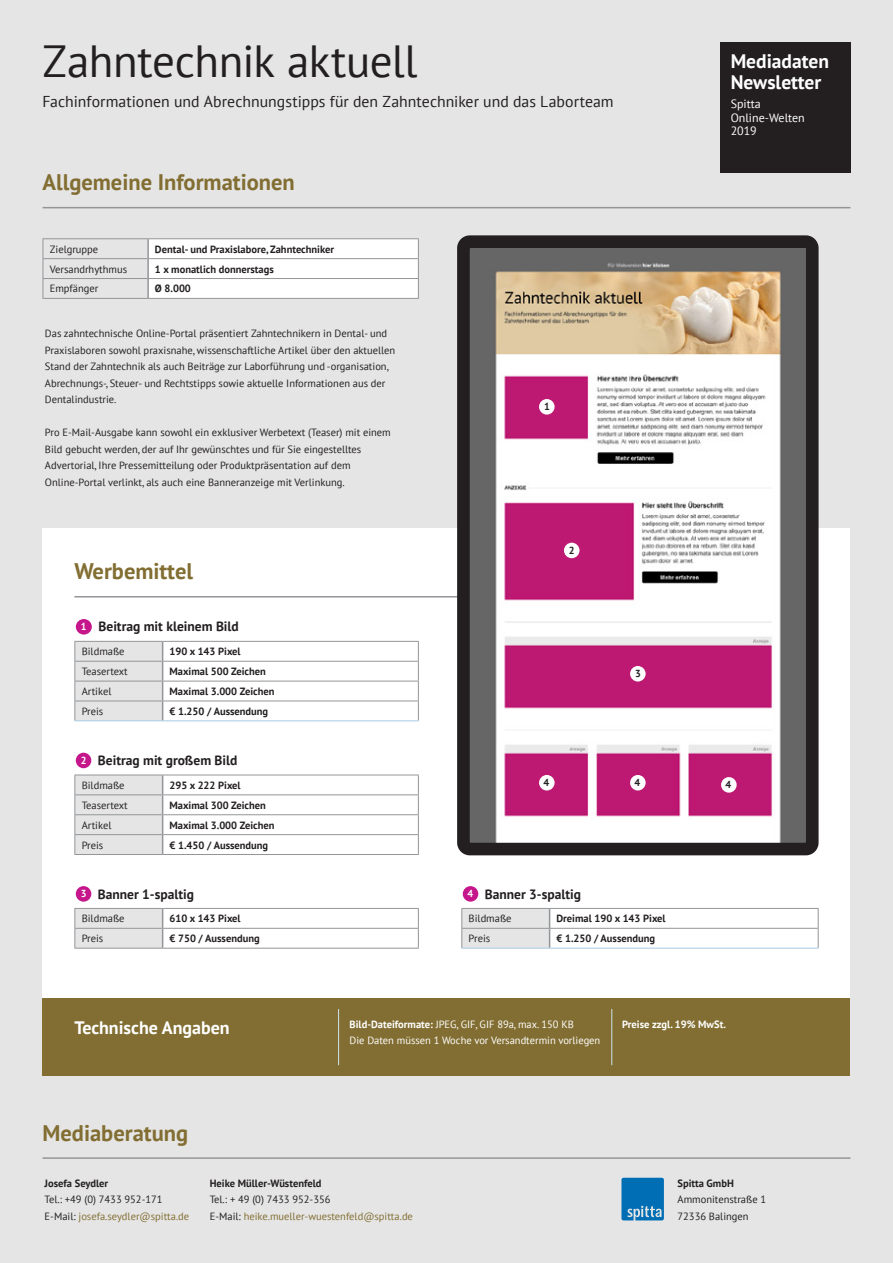
<style>
.page{position:relative;width:893px;height:1263px;background:#e5e5e5}
.page>*{position:absolute;margin:0;border:0;box-sizing:border-box;transform-origin:0 0}
.t1{font:45px "PT Sans";letter-spacing:-.01em;color:#231f20}
.t2{font:700 22.5px "PT Sans";color:#826e32}
.t3{font:700 19.5px/21px "PT Sans";color:#fff}
.t4{font:700 18px "PT Sans";color:#fff}
.t5{font:15.75px "PT Sans";color:#231f20}
.t6{font:700 13.5px "PT Sans";color:#231f20}
.t7{font:12px/13.5px "PT Sans";color:#fff}
.t8{font:10.5px/16.5px "PT Sans";color:#231f20}
.t9{font:700 10.5px "PT Sans";color:#231f20}
.t10{font:10.5px/16.5px "PT Sans";color:#fff}
.t11{font:10.5px/16.5px "PT Sans";color:#826e32}
.t12{font:700 10.5px "PT Sans";color:#fff}
.t13{font:700 10.2px "PT Sans";color:#231f20}
.t14{font:700 10.2px "PT Sans";color:#fff}
.s1{font-weight:700}
.s2{color:#826e32}
.s3{color:#231f20}
</style>
<div class="page">
<div style="left:43px;top:528px;width:807px;height:490px;background:#fff"></div>
<div style="left:720px;top:43px;width:130px;height:130px;background:#231f20"></div>
<hr style="left:148px;top:238px;width:271px;height:1px;background:#939598">
<hr style="left:43px;top:238px;width:105px;height:1px;background:#939598">
<svg style="left:43px;top:239px;width:376px;height:59px"></svg>
<hr style="left:43px;top:298px;width:105px;height:1px;background:#939598">
<hr style="left:148px;top:298px;width:271px;height:1px;background:#939598">
<hr style="left:74px;top:596px;width:716px;height:1px;background:#939598">
<hr style="left:43px;top:207px;width:807px;height:1px;background:#939598">
<hr style="left:163px;top:641px;width:256px;height:1px;background:#939598">
<hr style="left:163px;top:661px;width:256px;height:1px;background:#939598">
<hr style="left:163px;top:681px;width:256px;height:1px;background:#939598">
<hr style="left:163px;top:701px;width:256px;height:1px;background:#939598">
<svg style="left:418px;top:642px;width:1px;height:78px"></svg>
<svg style="left:74px;top:641px;width:89px;height:79px"></svg>
<hr style="left:74px;top:720px;width:89px;height:1px;background:#a8cbe4">
<hr style="left:163px;top:720px;width:256px;height:1px;background:#a8cbe4">
<div style="left:76px;top:619px;width:16px;height:16px;background:#c5168c;border-radius:50%"></div>
<hr style="left:163px;top:775px;width:256px;height:1px;background:#939598">
<hr style="left:163px;top:794px;width:256px;height:1px;background:#939598">
<hr style="left:163px;top:814px;width:256px;height:1px;background:#939598">
<svg style="left:74px;top:775px;width:89px;height:79px"></svg>
<hr style="left:163px;top:834px;width:256px;height:1px;background:#939598">
<svg style="left:418px;top:775px;width:1px;height:79px"></svg>
<hr style="left:74px;top:854px;width:89px;height:1px;background:#939598">
<hr style="left:163px;top:854px;width:256px;height:1px;background:#939598">
<div style="left:76px;top:753px;width:15px;height:15px;background:#c5168c;border-radius:50%"></div>
<hr style="left:163px;top:908px;width:256px;height:1px;background:#939598">
<hr style="left:163px;top:928px;width:256px;height:1px;background:#939598">
<svg style="left:418px;top:909px;width:1px;height:39px"></svg>
<svg style="left:74px;top:908px;width:89px;height:40px"></svg>
<hr style="left:74px;top:948px;width:89px;height:1px;background:#939598">
<hr style="left:163px;top:948px;width:256px;height:1px;background:#939598">
<div style="left:76px;top:886px;width:15px;height:16px;background:#c5168c;border-radius:50%"></div>
<div style="left:43px;top:998px;width:807px;height:78px;background:#826e32"></div>
<hr style="left:338px;top:1009px;width:1px;height:56px;background:#cee3f0">
<hr style="left:611px;top:1009px;width:1px;height:56px;background:#cee3f0">
<img style="left:471px;top:249px;width:334px;height:592px">
<div style="left:457px;top:235px;width:362px;height:620px;border:13px solid #231f20;border-radius:6px"></div>
<div style="left:539px;top:399px;width:16px;height:16px;background:#fff;border-radius:50%"></div>
<div style="left:564px;top:543px;width:15px;height:15px;background:#fff;border-radius:50%"></div>
<div style="left:630px;top:666px;width:16px;height:15px;background:#fff;border-radius:50%"></div>
<div style="left:539px;top:775px;width:16px;height:15px;background:#fff;border-radius:50%"></div>
<div style="left:630px;top:775px;width:16px;height:15px;background:#fff;border-radius:50%"></div>
<div style="left:721px;top:777px;width:16px;height:16px;background:#fff;border-radius:50%"></div>
<hr style="left:550px;top:908px;width:269px;height:1px;background:#939598">
<hr style="left:550px;top:928px;width:269px;height:1px;background:#939598">
<svg style="left:818px;top:909px;width:1px;height:39px"></svg>
<svg style="left:461px;top:908px;width:89px;height:40px"></svg>
<hr style="left:461px;top:948px;width:89px;height:1px;background:#a8cbe4">
<hr style="left:550px;top:948px;width:269px;height:1px;background:#a8cbe4">
<div style="left:463px;top:886px;width:15px;height:16px;background:#c5168c;border-radius:50%"></div>
<hr style="left:43px;top:1157px;width:807px;height:2px;background:#939598">
<svg style="left:621px;top:1178px;width:43px;height:42px"></svg>
<h1 class="t1" style="left:43px;top:33px;width:377px">Zahntechnik aktuell</h1>
<h3 class="t5" style="left:43px;top:92px;width:573px">Fachinformationen und Abrechnungstipps für den Zahntechniker und das Laborteam</h3>
<h2 class="t2" style="left:43px;top:167px;width:254px">Allgemeine Informationen</h2>
<p class="t8" style="left:50px;top:240px;width:50px">Zielgruppe</p>
<p class="t9" style="left:155px;top:242px;width:181px">Dental- und Praxislabore, Zahntechniker</p>
<p class="t8" style="left:50px;top:260px;width:79px">Versandrhythmus</p>
<p class="t9" style="left:155px;top:262px;width:120px">1 x monatlich donnerstags</p>
<p class="t8" style="left:50px;top:280px;width:50px">Empfänger</p>
<p class="t9" style="left:155px;top:282px;width:37px">Ø 8.000</p>
<p class="t8" style="left:45px;top:325px;width:352px">Das zahntechnische Online-Portal präsentiert Zahntechnikern in Dental- und Praxislaboren sowohl praxisnahe, wissenschaftliche Artikel über den aktuellen Stand der Zahntechnik als auch Beiträge zur Laborführung und -organisation, Abrechnungs-, Steuer- und Rechtstipps sowie aktuelle Informationen aus der Dentalindustrie.</p>
<p class="t8" style="left:45px;top:424px;width:347px">Pro E-Mail-Ausgabe kann sowohl ein exklusiver Werbetext (Teaser) mit einem Bild gebucht werden, der auf Ihr gewünschtes und für Sie eingestelltes Advertorial, Ihre Pressemitteilung oder Produktpräsentation auf dem Online-Portal verlinkt, als auch eine Banneranzeige mit Verlinkung.</p>
<h2 class="t2" style="left:74px;top:556px;width:120px">Werbemittel</h2>
<p class="t6" style="left:99px;top:618px;width:142px">Beitrag mit kleinem Bild</p>
<p class="t8" style="left:82px;top:643px;width:44px">Bildmaße</p>
<p class="t9" style="left:169px;top:644px;width:73px">190 x 143 Pixel</p>
<p class="t8" style="left:82px;top:663px;width:48px">Teasertext</p>
<p class="t9" style="left:169px;top:664px;width:98px">Maximal 500 Zeichen</p>
<p class="t8" style="left:82px;top:683px;width:31px">Artikel</p>
<p class="t9" style="left:169px;top:684px;width:107px">Maximal 3.000 Zeichen</p>
<p class="t8" style="left:82px;top:703px;width:23px">Preis</p>
<p class="t9" style="left:169px;top:704px;width:100px">€ 1.250 / Aussendung</p>
<p class="t14" style="left:81px;top:620px;width:7px">1</p>
<p class="t13" style="left:544px;top:400px;width:7px">1</p>
<p class="t13" style="left:569px;top:544px;width:7px">2</p>
<p class="t13" style="left:635px;top:667px;width:7px">3</p>
<h3 class="t3" style="left:731px;top:50px;width:100px">Mediadaten<br>Newsletter</h3>
<p class="t7" style="left:731px;top:97px;width:76px">Spitta<br>Online-Welten<br>2019</p>
<p class="t6" style="left:98px;top:751px;width:141px">Beitrag mit großem Bild</p>
<p class="t8" style="left:82px;top:777px;width:44px">Bildmaße</p>
<p class="t9" style="left:169px;top:778px;width:73px">295 x 222 Pixel</p>
<p class="t8" style="left:82px;top:796px;width:48px">Teasertext</p>
<p class="t9" style="left:169px;top:798px;width:98px">Maximal 300 Zeichen</p>
<p class="t8" style="left:82px;top:816px;width:31px">Artikel</p>
<p class="t9" style="left:169px;top:818px;width:107px">Maximal 3.000 Zeichen</p>
<p class="t8" style="left:82px;top:836px;width:23px">Preis</p>
<p class="t9" style="left:169px;top:838px;width:100px">€ 1.450 / Aussendung</p>
<p class="t14" style="left:81px;top:753px;width:7px">2</p>
<p class="t6" style="left:98px;top:885px;width:98px">Banner 1-spaltig</p>
<p class="t8" style="left:82px;top:910px;width:44px">Bildmaße</p>
<p class="t9" style="left:169px;top:912px;width:73px">610 x 143 Pixel</p>
<p class="t8" style="left:82px;top:930px;width:23px">Preis</p>
<p class="t9" style="left:169px;top:931px;width:92px">€ 750 / Aussendung</p>
<p class="t14" style="left:81px;top:887px;width:7px">3</p>
<p class="t13" style="left:543px;top:776px;width:7px">4</p>
<p class="t13" style="left:634px;top:776px;width:7px">4</p>
<p class="t13" style="left:725px;top:778px;width:7px">4</p>
<p class="t6" style="left:485px;top:885px;width:98px">Banner 3-spaltig</p>
<p class="t8" style="left:469px;top:910px;width:44px">Bildmaße</p>
<p class="t9" style="left:556px;top:912px;width:111px">Dreimal 190 x 143 Pixel</p>
<p class="t8" style="left:469px;top:930px;width:23px">Preis</p>
<p class="t9" style="left:556px;top:931px;width:100px">€ 1.250 / Aussendung</p>
<p class="t14" style="left:468px;top:887px;width:7px">4</p>
<h3 class="t4" style="left:74px;top:1015px;width:157px">Technische Angaben</h3>
<p class="t10" style="left:350px;top:1016px;width:252px"><span class="s1">Bild-Dateiformate:</span> JPEG, GIF, GIF 89a, max. 150 KB<br>Die Daten müssen 1 Woche vor Versandtermin vorliegen</p>
<p class="t12" style="left:622px;top:1017px;width:106px">Preise zzgl. 19% MwSt.</p>
<h2 class="t2" style="left:43px;top:1118px;width:147px">Mediaberatung</h2>
<p class="t9" style="left:45px;top:1176px;width:65px">Josefa Seydler</p>
<p class="t8" style="left:45px;top:1191px;width:146px">Tel.: +49 (0) 7433 952-171<br>E-Mail: <span class="s2">josefa.seydler@spitta.de</span></p>
<p class="t9" style="left:210px;top:1176px;width:113px">Heike Müller-Wüstenfeld</p>
<p class="t11" style="left:210px;top:1191px;width:205px"><span class="s3">Tel.: + 49 (0) 7433 952-356<br>E-Mail:</span> heike.mueller-wuestenfeld@spitta.de</p>
<p class="t9" style="left:677px;top:1176px;width:58px">Spitta GmbH</p>
<p class="t8" style="left:677px;top:1191px;width:90px">Ammonitenstraße 1<br>72336 Balingen</p>
</div>
